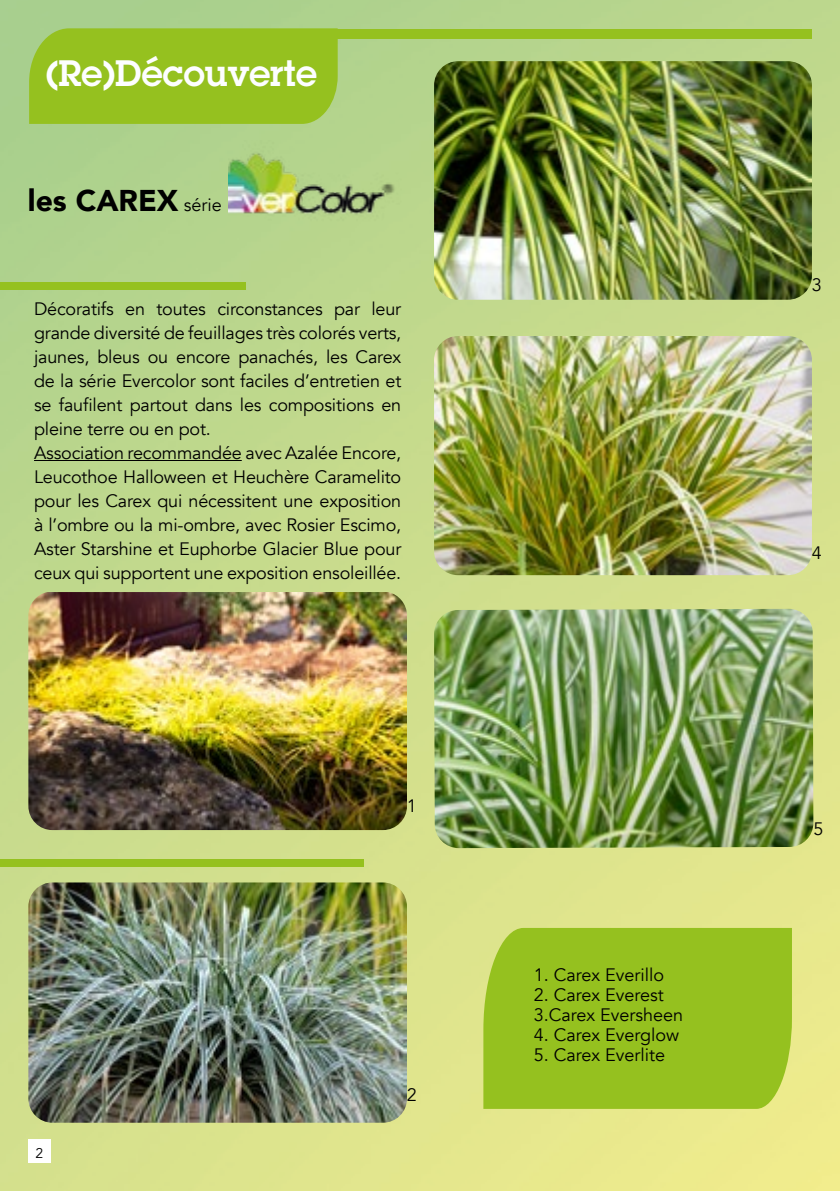
<style>
.page{position:relative;width:840px;height:1191px;background:#fff}
.page>*{position:absolute;margin:0;border:0;box-sizing:border-box;transform-origin:0 0}
.t1{font:600 36px "Lubalin Graph Std";color:#fdfeff}
.t2{font:900 30px "Avenir";color:#000}
.t3{font:18px/24px "Avenir";letter-spacing:-.01em;color:#000;text-align:justify}
.t4{font:14px "Avenir";color:#000}
.s1{font-weight:400;font-size:18px}
</style>
<div class="page">
<img style="left:0;top:0;width:839px;height:1191px">
<hr style="left:34px;top:460px;width:207px;height:1px;background:#000">
<div style="left:0;top:282px;width:245px;height:7px;background:#95c11f"></div>
<div style="left:0;top:859px;width:363px;height:7px;background:#95c11f"></div>
<div style="left:337px;top:29px;width:474px;height:10px;background:#95c11f"></div>
<div style="left:28px;top:1138px;width:23px;height:24px;background:#fff"></div>
<div style="left:29px;top:28px;width:308px;height:96px;background:#95c11f"></div>
<img style="left:28px;top:592px;width:379px;height:238px">
<img style="left:228px;top:140px;width:177px;height:88px">
<img style="left:28px;top:882px;width:379px;height:240px">
<div style="left:483px;top:928px;width:308px;height:180px;background:#95c11f"></div>
<img style="left:434px;top:61px;width:377px;height:239px">
<img style="left:434px;top:336px;width:377px;height:239px">
<img style="left:434px;top:609px;width:379px;height:239px">
<p class="t1" style="left:45px;top:50px;width:273px">(Re)Découverte</p>
<p class="t2" style="left:28px;top:175px;width:195px">les CAREX <span class="s1">série</span></p>
<p class="t3" style="left:34px;top:297px;width:368px">Décoratifs en toutes circonstances par leur grande diversité de feuillages très colorés verts, jaunes, bleus ou encore panachés, les Carex de la série Evercolor sont faciles d’entretien et se faufilent partout dans les compositions en pleine terre ou en pot.</p>
<p class="t3" style="left:34px;top:441px;width:368px">Association recommandée avec Azalée Encore, Leucothoe Halloween et Heuchère Caramelito pour les Carex qui nécessitent une exposition à l’ombre ou la mi-ombre, avec Rosier Escimo, Aster Starshine et Euphorbe Glacier Blue pour ceux qui supportent une exposition ensoleillée.</p>
<p class="t3" style="left:407px;top:794px;width:12px">1</p>
<p class="t4" style="left:36px;top:1144px;width:9px">2</p>
<p class="t3" style="left:407px;top:1083px;width:12px">2</p>
<p class="t3" style="left:533px;top:962px;width:132px">1. Carex Everillo</p>
<p class="t3" style="left:533px;top:982px;width:132px">2. Carex Everest</p>
<p class="t3" style="left:533px;top:1002px;width:151px">3.Carex Eversheen</p>
<p class="t3" style="left:533px;top:1022px;width:147px">4. Carex Everglow</p>
<p class="t3" style="left:533px;top:1042px;width:133px">5. Carex Everlite</p>
<p class="t3" style="left:811px;top:273px;width:12px">3</p>
<p class="t3" style="left:811px;top:541px;width:12px">4</p>
<p class="t3" style="left:812px;top:817px;width:12px">5</p>
</div>
